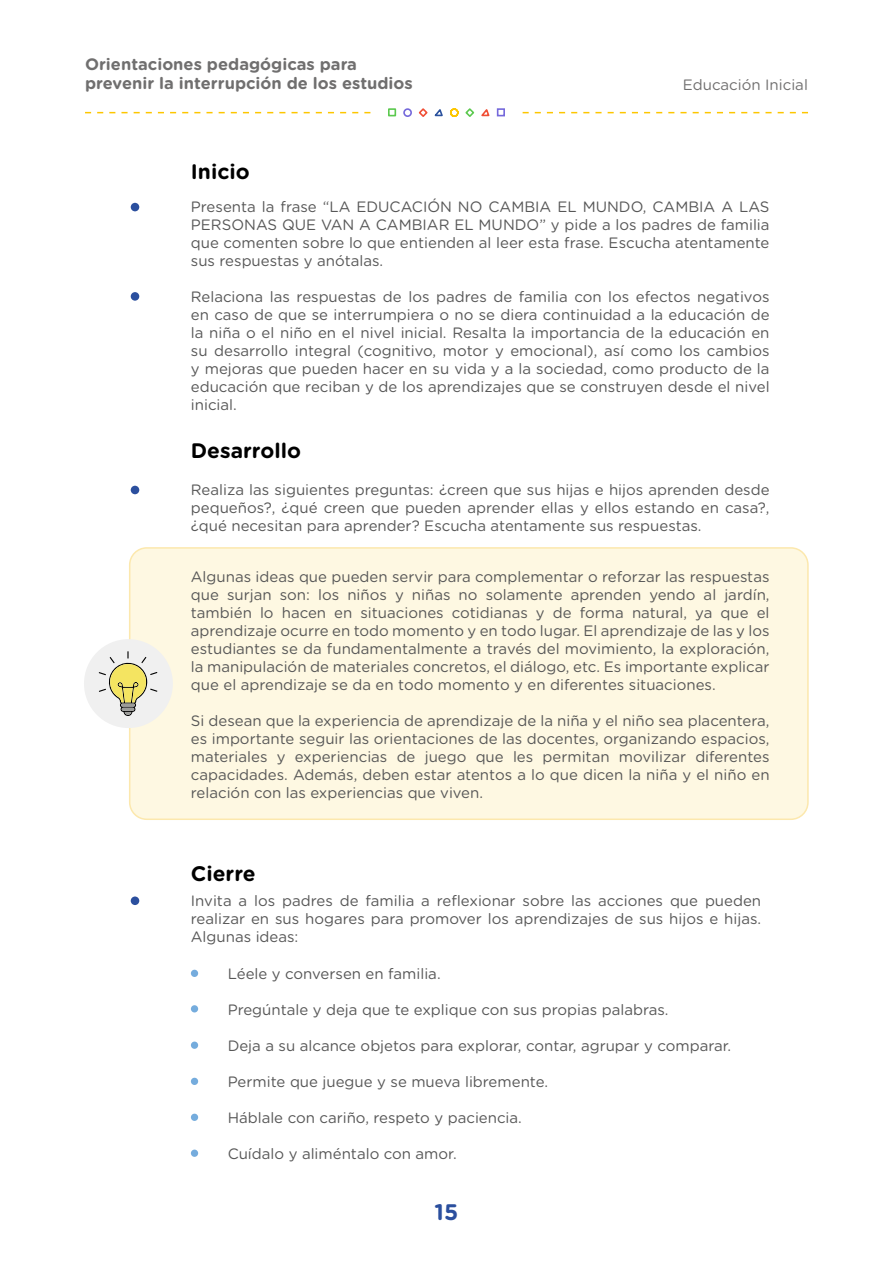
<style>
.page{position:relative;width:893px;height:1263px;background:#fff}
.page>*{position:absolute;margin:0;border:0;box-sizing:border-box;transform-origin:0 0}
.t1{font:700 22.5px "Gotham Rounded";color:#2b4f9e}
.t2{font:700 21px "Gotham Rounded";color:#000}
.t3{font:700 16.5px/19.8px "Gotham Rounded";color:#706f6f}
.t4{font:15px/18px "Gotham Rounded";color:#575757;text-align:justify}
.t5{font:15px "Gotham Rounded";color:#706f6f}
</style>
<div class="page">
<svg style="left:523px;top:112px;width:285px;height:1px"></svg>
<svg style="left:85px;top:112px;width:285px;height:1px"></svg>
<div style="left:403px;top:108px;width:9px;height:9px;border:2px solid #7569db;border-radius:50%"></div>
<div style="left:388px;top:108px;width:8px;height:8px;border:2px solid #5cc94f"></div>
<div style="left:497px;top:108px;width:8px;height:8px;border:2px solid #7569db"></div>
<svg style="left:418px;top:108px;width:72px;height:9px"></svg>
<div style="left:130px;top:548px;width:678px;height:271px;background:#fef8e2;border-radius:17px"></div>
<div style="left:129px;top:547px;width:680px;height:273px;border:2px solid #fce8ad;border-radius:17px"></div>
<div style="left:84px;top:639px;width:89px;height:89px;background:#f0f0f0;border-radius:50%"></div>
<svg style="left:99px;top:651px;width:58px;height:65px"></svg>
<div style="left:131px;top:203px;width:8px;height:8px;background:#2b4f9e;border-radius:50%"></div>
<div style="left:131px;top:292px;width:8px;height:9px;background:#2b4f9e;border-radius:50%"></div>
<div style="left:131px;top:486px;width:8px;height:8px;background:#2b4f9e;border-radius:50%"></div>
<div style="left:131px;top:896px;width:8px;height:9px;background:#2b4f9e;border-radius:50%"></div>
<div style="left:191px;top:970px;width:7px;height:7px;background:#75acdd;border-radius:50%"></div>
<div style="left:191px;top:1005px;width:7px;height:7px;background:#75acdd;border-radius:50%"></div>
<div style="left:191px;top:1041px;width:7px;height:8px;background:#75acdd;border-radius:50%"></div>
<div style="left:191px;top:1078px;width:7px;height:7px;background:#75acdd;border-radius:50%"></div>
<div style="left:191px;top:1114px;width:7px;height:7px;background:#75acdd;border-radius:50%"></div>
<div style="left:191px;top:1149px;width:7px;height:8px;background:#75acdd;border-radius:50%"></div>
<p class="t3" style="left:85px;top:53px;width:329px">Orientaciones pedagógicas para prevenir la interrupción de los estudios</p>
<h2 class="t2" style="left:191px;top:157px;width:60px">Inicio</h2>
<p class="t5" style="left:683px;top:75px;width:126px">Educación Inicial</p>
<p class="t4" style="left:191px;top:197px;width:580px">Presenta la frase “LA EDUCACIÓN NO CAMBIA EL MUNDO, CAMBIA A LAS PERSONAS QUE VAN A CAMBIAR EL MUNDO” y pide a los padres de familia que comenten sobre lo que entienden al leer esta frase. Escucha atentamente sus respuestas y anótalas.</p>
<p class="t4" style="left:191px;top:287px;width:580px">Relaciona las respuestas de los padres de familia con los efectos negativos en caso de que se interrumpiera o no se diera continuidad a la educación de la niña o el niño en el nivel inicial. Resalta la importancia de la educación en su desarrollo integral (cognitivo, motor y emocional), así como los cambios y mejoras que pueden hacer en su vida y a la sociedad, como producto de la educación que reciban y de los aprendizajes que se construyen desde el nivel inicial.</p>
<h2 class="t2" style="left:191px;top:435px;width:112px">Desarrollo</h2>
<p class="t4" style="left:191px;top:480px;width:580px">Realiza las siguientes preguntas: ¿creen que sus hijas e hijos aprenden desde pequeños?, ¿qué creen que pueden aprender ellas y ellos estando en casa?, ¿qué necesitan para aprender? Escucha atentamente sus respuestas.</p>
<p class="t4" style="left:191px;top:567px;width:580px">Algunas ideas que pueden servir para complementar o reforzar las respuestas que surjan son: los niños y niñas no solamente aprenden yendo al jardín, también lo hacen en situaciones cotidianas y de forma natural, ya que el aprendizaje ocurre en todo momento y en todo lugar. El aprendizaje de las y los estudiantes se da fundamentalmente a través del movimiento, la exploración, la manipulación de materiales concretos, el diálogo, etc. Es importante explicar que el aprendizaje se da en todo momento y en diferentes situaciones.</p>
<p class="t4" style="left:191px;top:711px;width:580px">Si desean que la experiencia de aprendizaje de la niña y el niño sea placentera, es importante seguir las orientaciones de las docentes, organizando espacios, materiales y experiencias de juego que les permitan movilizar diferentes capacidades. Además, deben estar atentos a lo que dicen la niña y el niño en relación con las experiencias que viven.</p>
<h2 class="t2" style="left:191px;top:858px;width:66px">Cierre</h2>
<p class="t4" style="left:191px;top:891px;width:572px">Invita a los padres de familia a reflexionar sobre las acciones que pueden realizar en sus hogares para promover los aprendizajes de sus hijos e hijas.<br>Algunas ideas:</p>
<p class="t4" style="left:228px;top:964px;width:214px">Léele y conversen en familia.</p>
<p class="t4" style="left:228px;top:1000px;width:442px">Pregúntale y deja que te explique con sus propias palabras.</p>
<p class="t4" style="left:228px;top:1036px;width:505px">Deja a su alcance objetos para explorar, contar, agrupar y comparar.</p>
<p class="t4" style="left:228px;top:1072px;width:322px">Permite que juegue y se mueva libremente.</p>
<p class="t4" style="left:228px;top:1108px;width:296px">Háblale con cariño, respeto y paciencia.</p>
<p class="t4" style="left:228px;top:1144px;width:230px">Cuídalo y aliméntalo con amor.</p>
<h1 class="t1" style="left:435px;top:1195px;width:25px">15</h1>
</div>
